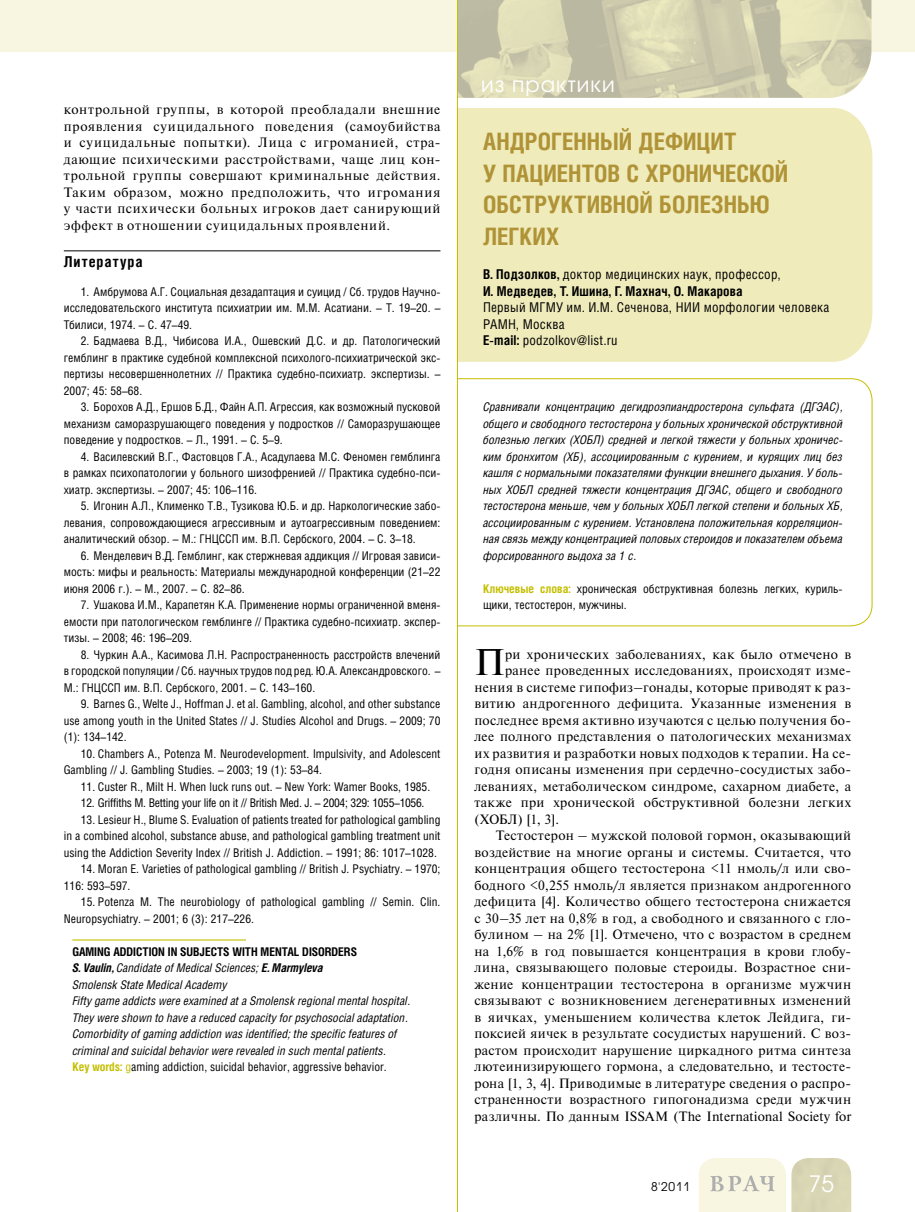
<style>
.page{position:relative;width:915px;height:1212px;background:#fff}
.page>*{position:absolute;margin:0;border:0;box-sizing:border-box;transform-origin:0 0}
.t1{font:37.05px "Newton C";color:#000}
.t2{font:700 24px/31.5px "Helios Cond";color:#af9336}
.t3{font:22.5px "Avant Garde Gothic C";color:#fff}
.t4{font:21px "Avant Garde Gothic C";letter-spacing:.05em;color:#fff}
.t5{font:700 15px "Helios Cond";letter-spacing:.07em;color:#000}
.t6{font:13.5px/16.5px "Newton C";letter-spacing:.025em;color:#000;text-align:justify}
.t7{font:700 13.5px/16.5px "Helios Cond";letter-spacing:.015em;color:#000}
.t8{font:13.5px/16.5px "Helios Cond";letter-spacing:.015em;color:#000}
.t9{font:12px/16.5px "Helios Cond";color:#000;text-align:justify}
.t10{font:italic 12px/16.5px "Helios Cond";color:#000;text-align:justify}
.t11{font:12px "Helios Cond";letter-spacing:-.025em;color:#000}
.t12{font:12px "Avant Garde Gothic C";color:#000}
.s1{font-weight:700;font-style:normal}
.s2{font-weight:700}
.s3{font-weight:700;font-style:normal;color:#c4bf00}
.s4{font-style:normal;color:#c4bf00}
.s5{font-style:normal}
.s6{font-weight:400}
.s7{font-weight:700;color:#c4bf00}
</style>
<div class="page">
<div style="left:791px;top:1158px;width:59px;height:54px;background:#d9d6b5"></div>
<svg style="left:699px;top:1158px;width:86px;height:54px;background:#f2f0dc"></svg>
<div style="left:0;top:0;width:914px;height:51px;background:#f8f6e0"></div>
<svg style="left:458px;top:378px;width:414px;height:249px"></svg>
<div style="left:458px;top:108px;width:414px;height:254px;background:#efebbb"></div>
<hr style="left:64px;top:250px;width:376px;height:1px;background:#000">
<hr style="left:72px;top:939px;width:174px;height:1px;background:#c4bf00">
<img style="left:458px;top:0;width:413px;height:98px">
<hr style="left:457px;top:0;width:1px;height:1212px;background:#c4bf00">
<p class="t6" style="left:64px;top:101px;width:378px">контрольной группы, в которой преобладали внешние проявления суицидального поведения (самоубийства и суицидальные попытки). Лица с игроманией, стра&shy;дающие психическими расстройствами, чаще лиц кон&shy;трольной группы совершают криминальные действия.<br>Таким образом, можно предположить, что игромания у части психически больных игроков дает санирующий эффект в отношении суицидальных проявлений.</p>
<p class="t5" style="left:64px;top:252px;width:80px">Литература</p>
<p class="t9" style="left:64px;top:283px;width:378px;text-indent:17px">1. Амбрумова А.Г. Социальная дезадаптация и суицид / Сб. трудов Научно&shy;исследовательского института психиатрии им. М.М. Асатиани. – Т. 19–20. – Тбилиси, 1974. – С. 47–49.</p>
<p class="t9" style="left:64px;top:333px;width:378px;text-indent:17px">2. Бадмаева В.Д., Чибисова И.А., Ошевский Д.С. и др. Патологический гемблинг в практике судебной комплексной психолого-психиатрической экс&shy;пертизы несовершеннолетних // Практика судебно-психиатр. экспертизы. – 2007; 45: 58–68.</p>
<p class="t9" style="left:64px;top:399px;width:378px;text-indent:17px">3. Борохов А.Д., Ершов Б.Д., Файн А.П. Агрессия, как возможный пусковой механизм саморазрушающего поведения у подростков // Саморазрушающее поведение у подростков. – Л., 1991. – С. 5–9.</p>
<p class="t9" style="left:64px;top:448px;width:378px;text-indent:17px">4. Василевский В.Г., Фастовцов Г.А., Асадулаева М.С. Феномен гемблинга в рамках психопатологии у больного шизофренией // Практика судебно-пси&shy;хиатр. экспертизы. – 2007; 45: 106–116.</p>
<p class="t9" style="left:64px;top:498px;width:378px;text-indent:17px">5. Игонин А.Л., Клименко Т.В., Тузикова Ю.Б. и др. Наркологические забо&shy;левания, сопровождающиеся агрессивным и аутоагрессивным поведением: аналитический обзор. – М.: ГНЦССП им. В.П. Сербского, 2004. – С. 3–18.</p>
<p class="t9" style="left:64px;top:547px;width:378px;text-indent:17px">6. Менделевич В.Д. Гемблинг, как стержневая аддикция // Игровая зависи&shy;мость: мифы и реальность: Материалы международной конференции (21–22 июня 2006 г.). – М., 2007. – С. 82–86.</p>
<p class="t9" style="left:64px;top:597px;width:378px;text-indent:17px">7. Ушакова И.М., Карапетян К.А. Применение нормы ограниченной вменя&shy;емости при патологическом гемблинге // Практика судебно-психиатр. экспер&shy;тизы. – 2008; 46: 196–209.</p>
<p class="t9" style="left:64px;top:646px;width:378px;text-indent:17px">8. Чуркин А.А., Касимова Л.Н. Распространенность расстройств влечений в городской популяции / Сб. научных трудов под ред. Ю.А. Александровского. – М.: ГНЦССП им. В.П. Сербского, 2001. – С. 143–160.</p>
<p class="t9" style="left:64px;top:696px;width:378px;text-indent:17px">9. Barnes G., Welte J., Hoffman J. et al. Gambling, alcohol, and other substance use among youth in the United States // J. Studies Alcohol and Drugs. – 2009; 70 (1): 134–142.</p>
<p class="t9" style="left:64px;top:745px;width:378px;text-indent:17px">10. Chambers A., Potenza M. Neurodevelopment. Impulsivity, and Adolescent<br>Gambling // J. Gambling Studies. – 2003; 19 (1): 53–84.</p>
<p class="t9" style="left:81px;top:778px;width:351px">11. Custer R., Milt H. When luck runs out. – New York: Wamer Books, 1985.</p>
<p class="t11" style="left:81px;top:796px;width:345px">12. Griffiths M. Betting your life on it // British Med. J. – 2004; 329: 1055–1056.</p>
<p class="t9" style="left:64px;top:811px;width:378px;text-indent:17px">13. Lesieur H., Blume S. Evaluation of patients treated for pathological gambling in a combined alcohol, substance abuse, and pathological gambling treatment unit using the Addiction Severity Index // British J. Addiction. – 1991; 86: 1017–1028.</p>
<p class="t9" style="left:64px;top:861px;width:378px;text-indent:17px">14. Moran E. Varieties of pathological gambling // British J. Psychiatry. – 1970;<br>116: 593–597.</p>
<p class="t9" style="left:64px;top:894px;width:378px;text-indent:17px">15. Potenza M. The neurobiology of pathological gambling // Semin. Clin.<br>Neuropsychiatry. – 2001; 6 (3): 217–226.</p>
<p class="t10" style="left:72px;top:943px;width:339px;text-align:left"><span class="s1">GAMING ADDICTION IN SUBJECTS WITH MENTAL DISORDERS<br></span><span class="s2">S. Vaulin,</span> Candidate of Medical Sciences; <span class="s2">E. Marmyleva<br></span>Smolensk State Medical Academy<br>Fifty game addicts were examined at a Smolensk regional mental hospital.<br>They were shown to have a reduced capacity for psychosocial adaptation.<br>Comorbidity of gaming addiction was identified; the specific features of criminal and suicidal behavior were revealed in such mental patients.<br><span class="s3">Key words:</span> <span class="s4">g</span><span class="s5">aming addiction, suicidal behavior, aggressive behavior.</span></p>
<h3 class="t4" style="left:481px;top:72px;width:135px">из практики</h3>
<h2 class="t2" style="left:483px;top:126px;width:307px">АНДРОГЕННЫЙ ДЕФИЦИТ<br>У ПАЦИЕНТОВ С ХРОНИЧЕСКОЙ<br>ОБСТРУКТИВНОЙ БОЛЕЗНЬЮ<br>ЛЕГКИХ</h2>
<p class="t7" style="left:483px;top:266px;width:299px">В. Подзолков, <span class="s6">доктор медицинских наук, профессор,<br></span>И. Медведев, Т. Ишина, Г. Махнач, О. Макарова</p>
<p class="t8" style="left:483px;top:299px;width:348px">Первый МГМУ им. И.М. Сеченова, НИИ морфологии человека<br>РАМН, Москва<br><span class="s2">E-mail:</span> podzolkov@list.ru</p>
<p class="t10" style="left:483px;top:399px;width:361px">Сравнивали концентрацию дегидроэпиандростерона сульфата (ДГЭАС), общего и свободного тестостерона у больных хронической обструктивной болезнью легких (ХОБЛ) средней и легкой тяжести у больных хроничес&shy;ким бронхитом (ХБ), ассоциированным с курением, и курящих лиц без кашля с нормальными показателями функции внешнего дыхания. У боль&shy;ных ХОБЛ средней тяжести концентрация ДГЭАС, общего и свободного тестостерона меньше, чем у больных ХОБЛ легкой степени и больных ХБ, ассоциированным с курением. Установлена положительная корреляцион&shy;ная связь между концентрацией половых стероидов и показателем объема форсированного выдоха за 1 с.</p>
<p class="t9" style="left:483px;top:580px;width:361px"><span class="s7">Ключевые слова:</span> хроническая обструктивная болезнь легких, куриль&shy;щики, тестостерон, мужчины.</p>
<h1 class="t1" style="left:474px;top:642px;width:32px">П</h1>
<p class="t6" style="left:505px;top:646px;width:347px">ри хронических заболеваниях, как было отмечено в</p>
<p class="t6" style="left:505px;top:662px;width:347px">ранее проведенных исследованиях, происходят изме-</p>
<p class="t6" style="left:474px;top:679px;width:378px">нения в системе гипофиз–гонады, которые приводят к раз-</p>
<p class="t6" style="left:474px;top:695px;width:378px">витию андрогенного дефицита. Указанные изменения в</p>
<p class="t6" style="left:474px;top:712px;width:378px">последнее время активно изучаются с целью получения бо-</p>
<p class="t6" style="left:474px;top:728px;width:378px">лее полного представления о патологических механизмах</p>
<p class="t6" style="left:474px;top:745px;width:378px">их развития и разработки новых подходов к терапии. На се-</p>
<p class="t6" style="left:474px;top:761px;width:378px">годня описаны изменения при сердечно-сосудистых забо-</p>
<p class="t6" style="left:474px;top:778px;width:378px">леваниях, метаболическом синдроме, сахарном диабете, а</p>
<p class="t6" style="left:474px;top:794px;width:378px">также при хронической обструктивной болезни легких</p>
<p class="t6" style="left:474px;top:811px;width:86px">(ХОБЛ) [1, 3].</p>
<p class="t6" style="left:495px;top:827px;width:357px">Тестостерон – мужской половой гормон, оказывающий</p>
<p class="t6" style="left:474px;top:844px;width:378px">воздействие на многие органы и системы. Считается, что</p>
<p class="t6" style="left:474px;top:860px;width:378px">концентрация общего тестостерона &lt;11 нмоль/л или сво-</p>
<p class="t6" style="left:474px;top:877px;width:378px">бодного &lt;0,255 нмоль/л является признаком андрогенного</p>
<p class="t6" style="left:474px;top:893px;width:378px">дефицита [4]. Количество общего тестостерона снижается</p>
<p class="t6" style="left:474px;top:910px;width:378px">с 30–35 лет на 0,8% в год, а свободного и связанного с гло-</p>
<p class="t6" style="left:474px;top:926px;width:378px">булином – на 2% [1]. Отмечено, что с возрастом в среднем</p>
<p class="t6" style="left:474px;top:943px;width:378px">на 1,6% в год повышается концентрация в крови глобу-</p>
<p class="t6" style="left:474px;top:959px;width:378px">лина, связывающего половые стероиды. Возрастное сни-</p>
<p class="t6" style="left:474px;top:976px;width:378px">жение концентрации тестостерона в организме мужчин</p>
<p class="t6" style="left:474px;top:992px;width:378px">связывают с возникновением дегенеративных изменений</p>
<p class="t6" style="left:474px;top:1009px;width:378px">в яичках, уменьшением количества клеток Лейдига, ги-</p>
<p class="t6" style="left:474px;top:1025px;width:378px">поксией яичек в результате сосудистых нарушений. С воз-</p>
<p class="t6" style="left:474px;top:1042px;width:378px">растом происходит нарушение циркадного ритма синтеза</p>
<p class="t6" style="left:474px;top:1058px;width:378px">лютеинизирующего гормона, а следовательно, и тестосте-</p>
<p class="t6" style="left:474px;top:1075px;width:378px">рона [1, 3, 4]. Приводимые в литературе сведения о распро-</p>
<p class="t6" style="left:474px;top:1091px;width:378px">страненности возрастного гипогонадизма среди мужчин</p>
<p class="t6" style="left:474px;top:1108px;width:378px">различны. По данным ISSAM (The International Society for</p>
<p class="t12" style="left:650px;top:1180px;width:40px">8'2011</p>
<h3 class="t3" style="left:808px;top:1170px;width:26px">75</h3>
</div>
